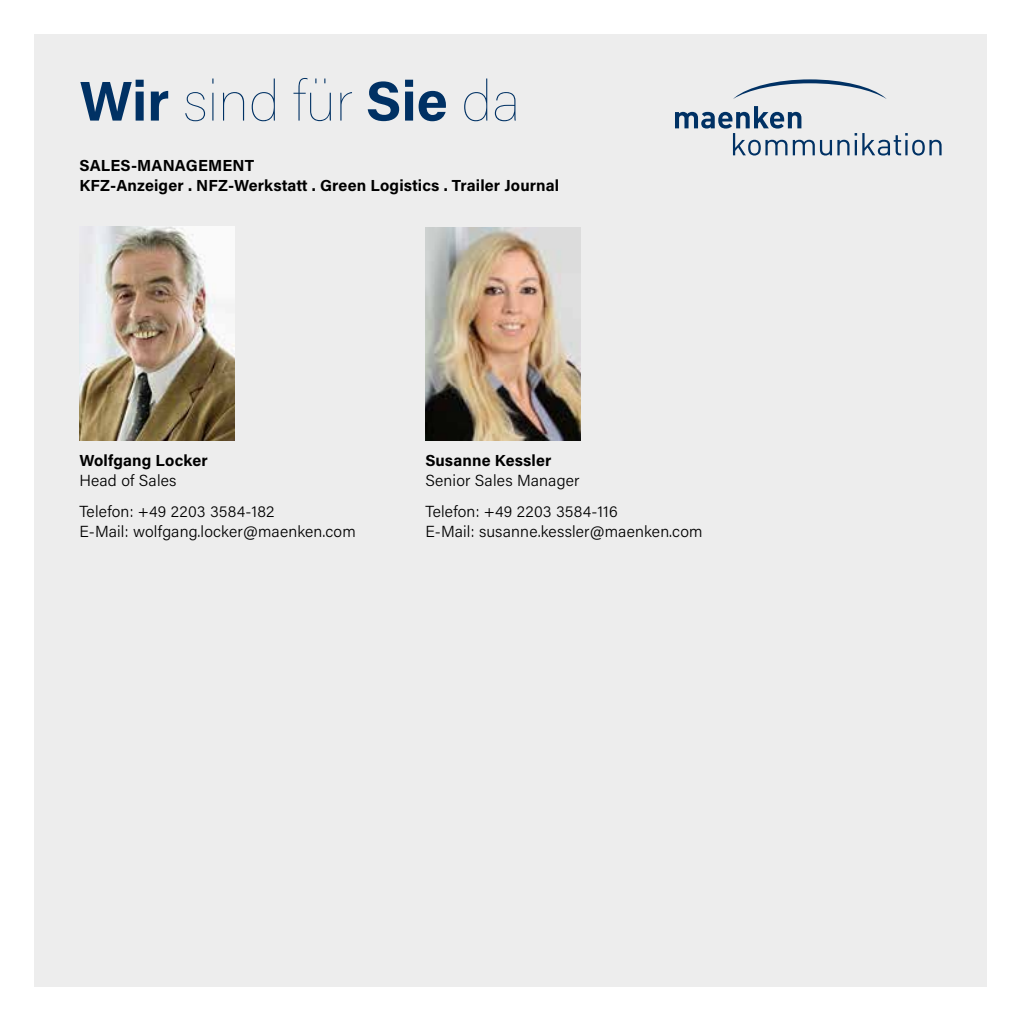
<style>
.page{position:relative;width:1021px;height:1021px;background:#fff}
.page>*{position:absolute;margin:0;border:0;box-sizing:border-box;transform-origin:0 0}
.t1{font:100 56px "Acumin Pro";color:#003164}
.t2{font:300 16px/31.4px "Acumin Pro";letter-spacing:.01em;color:#000}
.t3{font:700 16px/20px "Acumin Pro";letter-spacing:.01em;color:#000}
.s1{font-weight:700}
</style>
<div class="page">
<div style="left:34px;top:34px;width:952px;height:952px;background:#ededed"></div>
<svg style="left:733px;top:79px;width:153px;height:20px"></svg>
<svg style="left:675px;top:106px;width:266px;height:49px"></svg>
<img style="left:79px;top:227px;width:156px;height:213px">
<img style="left:425px;top:227px;width:156px;height:213px">
<h1 class="t1" style="left:79px;top:63px;width:442px"><span class="s1">Wir</span> sind für <span class="s1">Sie</span> da</h1>
<p class="t3" style="left:79px;top:154px;width:481px">SALES-MANAGEMENT<br>KFZ-Anzeiger . NFZ-Werkstatt . Green Logistics . Trailer Journal</p>
<p class="t3" style="left:79px;top:449px;width:130px">Wolfgang Locker</p>
<p class="t2" style="left:79px;top:463px;width:196px">Head of Sales<br>Telefon: +49 2203 3584-182</p>
<p class="t2" style="left:79px;top:515px;width:278px">E-Mail: wolfgang.locker@maenken.com</p>
<p class="t3" style="left:425px;top:449px;width:128px">Susanne Kessler</p>
<p class="t2" style="left:425px;top:464px;width:194px">Senior Sales Manager<br>Telefon: +49 2203 3584-116</p>
<p class="t2" style="left:425px;top:515px;width:279px">E-Mail: susanne.kessler@maenken.com</p>
</div>
